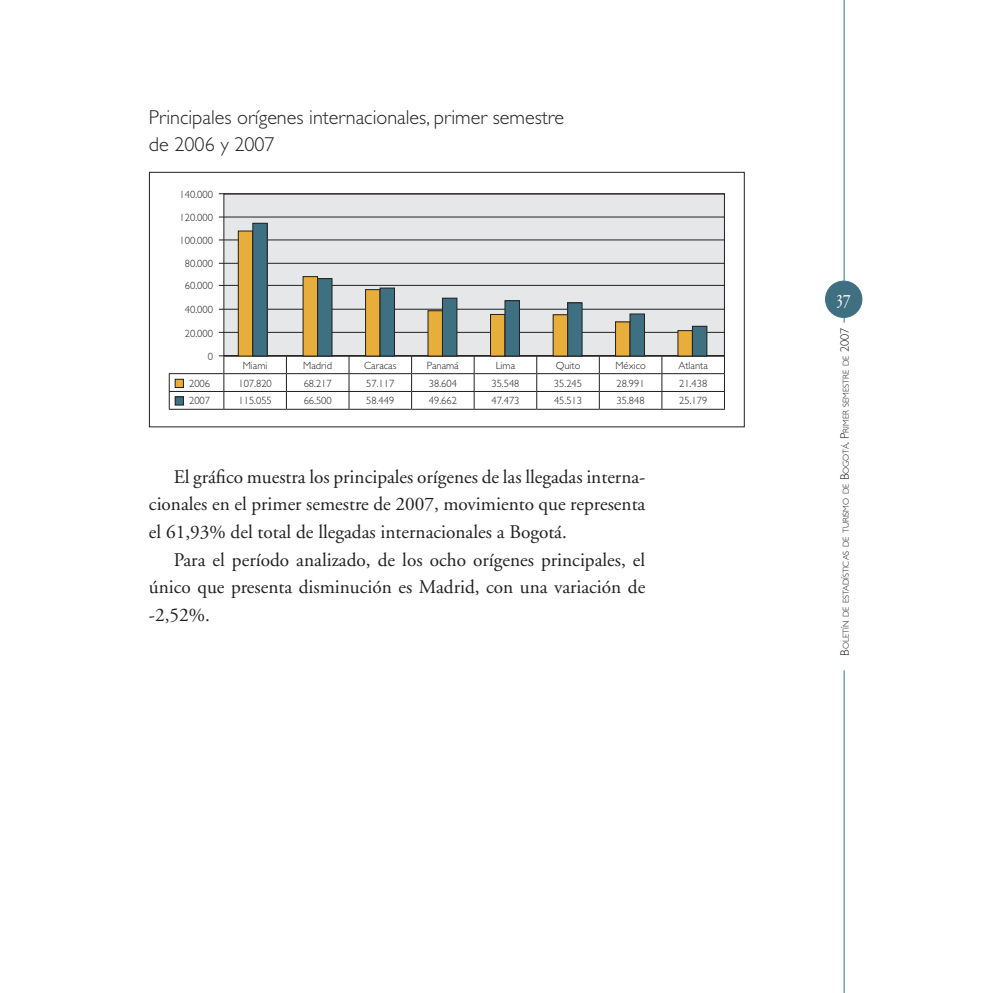
<style>
.page{position:relative;width:993px;height:993px;background:#fff}
.page>*{position:absolute;margin:0;border:0;box-sizing:border-box;transform-origin:0 0}
.t1{font:21px "Adobe Garamond Regular SC";color:#fff;scale:.8 1}
.t2{font:300 20.12px/26.2px "Gill Sans";color:#231f20}
.t3{font:19.25px/27.7px "Adobe Garamond";color:#231f20;text-align:justify}
.t4{font:300 10.5px/22.8px "Gill Sans";color:#231f20}
.t5{font:300 8.58px "Gill Sans";color:#231f20}
.s1{font-size:12.25px}
</style>
<div class="page">
<div style="left:825px;top:281px;width:36px;height:36px;background:#3f7081;border-radius:50%"></div>
<div style="left:824px;top:280px;width:38px;height:38px;border:1px solid #3f7081;border-radius:50%"></div>
<hr style="left:843px;top:0;width:1px;height:992px;background:#3f7081">
<div style="left:841px;top:322px;width:5px;height:348px;background:#fff"></div>
<div style="left:224px;top:194px;width:500px;height:162px;background:#e6e7e9"></div>
<hr style="left:169px;top:373px;width:55px;height:1px;background:#231f20">
<hr style="left:224px;top:373px;width:62px;height:1px;background:#231f20">
<hr style="left:286px;top:373px;width:63px;height:1px;background:#231f20">
<hr style="left:349px;top:373px;width:62px;height:1px;background:#231f20">
<hr style="left:411px;top:373px;width:63px;height:1px;background:#231f20">
<hr style="left:474px;top:373px;width:62px;height:1px;background:#231f20">
<hr style="left:536px;top:373px;width:63px;height:1px;background:#231f20">
<hr style="left:599px;top:373px;width:62px;height:1px;background:#231f20">
<hr style="left:661px;top:373px;width:63px;height:1px;background:#231f20">
<hr style="left:169px;top:391px;width:55px;height:1px;background:#231f20">
<svg style="left:169px;top:374px;width:1px;height:35px"></svg>
<hr style="left:224px;top:391px;width:62px;height:1px;background:#231f20">
<svg style="left:223px;top:356px;width:1px;height:53px"></svg>
<hr style="left:286px;top:391px;width:63px;height:1px;background:#231f20">
<svg style="left:286px;top:356px;width:1px;height:53px"></svg>
<hr style="left:349px;top:391px;width:62px;height:1px;background:#231f20">
<svg style="left:348px;top:356px;width:1px;height:53px"></svg>
<hr style="left:411px;top:391px;width:63px;height:1px;background:#231f20">
<svg style="left:411px;top:356px;width:1px;height:53px"></svg>
<hr style="left:474px;top:391px;width:62px;height:1px;background:#231f20">
<svg style="left:473px;top:356px;width:1px;height:53px"></svg>
<hr style="left:536px;top:391px;width:63px;height:1px;background:#231f20">
<svg style="left:536px;top:356px;width:1px;height:53px"></svg>
<hr style="left:599px;top:391px;width:62px;height:1px;background:#231f20">
<svg style="left:598px;top:356px;width:1px;height:53px"></svg>
<hr style="left:661px;top:391px;width:63px;height:1px;background:#231f20">
<svg style="left:661px;top:356px;width:1px;height:53px"></svg>
<hr style="left:169px;top:409px;width:55px;height:1px;background:#231f20">
<hr style="left:224px;top:409px;width:62px;height:1px;background:#231f20">
<hr style="left:286px;top:409px;width:63px;height:1px;background:#231f20">
<hr style="left:349px;top:409px;width:62px;height:1px;background:#231f20">
<hr style="left:411px;top:409px;width:63px;height:1px;background:#231f20">
<hr style="left:474px;top:409px;width:62px;height:1px;background:#231f20">
<hr style="left:536px;top:409px;width:63px;height:1px;background:#231f20">
<hr style="left:599px;top:409px;width:62px;height:1px;background:#231f20">
<hr style="left:661px;top:409px;width:63px;height:1px;background:#231f20">
<hr style="left:219px;top:217px;width:505px;height:1px;background:#231f20">
<hr style="left:219px;top:193px;width:505px;height:1px;background:#231f20">
<hr style="left:219px;top:239px;width:505px;height:1px;background:#231f20">
<hr style="left:219px;top:263px;width:505px;height:1px;background:#231f20">
<hr style="left:219px;top:285px;width:505px;height:1px;background:#231f20">
<hr style="left:219px;top:309px;width:505px;height:1px;background:#231f20">
<hr style="left:219px;top:332px;width:505px;height:1px;background:#231f20">
<hr style="left:219px;top:355px;width:505px;height:1px;background:#231f20">
<div style="left:238px;top:231px;width:15px;height:125px;background:#e8ae3b"></div>
<div style="left:238px;top:231px;width:15px;height:125px;border:1px solid #231f20"></div>
<div style="left:303px;top:276px;width:14px;height:80px;background:#e8ae3b"></div>
<div style="left:365px;top:289px;width:15px;height:67px;background:#e8ae3b"></div>
<div style="left:365px;top:289px;width:15px;height:67px;border:1px solid #231f20"></div>
<div style="left:428px;top:311px;width:14px;height:45px;background:#e8ae3b"></div>
<div style="left:490px;top:314px;width:15px;height:42px;background:#e8ae3b"></div>
<div style="left:490px;top:314px;width:15px;height:42px;border:1px solid #231f20"></div>
<div style="left:553px;top:314px;width:14px;height:42px;background:#e8ae3b"></div>
<div style="left:615px;top:322px;width:14px;height:34px;background:#e8ae3b"></div>
<div style="left:615px;top:321px;width:15px;height:35px;border:1px solid #231f20"></div>
<div style="left:677px;top:330px;width:15px;height:26px;background:#e8ae3b"></div>
<div style="left:253px;top:223px;width:14px;height:133px;background:#3f7081"></div>
<div style="left:252px;top:223px;width:15px;height:133px;border:1px solid #231f20"></div>
<div style="left:317px;top:278px;width:15px;height:78px;background:#3f7081"></div>
<div style="left:317px;top:278px;width:15px;height:78px;border:1px solid #231f20"></div>
<div style="left:380px;top:288px;width:14px;height:68px;background:#3f7081"></div>
<div style="left:380px;top:288px;width:14px;height:68px;border:1px solid #231f20"></div>
<div style="left:442px;top:298px;width:15px;height:58px;background:#3f7081"></div>
<div style="left:442px;top:298px;width:15px;height:58px;border:1px solid #231f20"></div>
<div style="left:505px;top:300px;width:14px;height:56px;background:#3f7081"></div>
<div style="left:504px;top:300px;width:15px;height:56px;border:1px solid #231f20"></div>
<div style="left:567px;top:303px;width:15px;height:53px;background:#3f7081"></div>
<div style="left:567px;top:302px;width:15px;height:54px;border:1px solid #231f20"></div>
<div style="left:629px;top:314px;width:15px;height:42px;background:#3f7081"></div>
<div style="left:629px;top:314px;width:15px;height:42px;border:1px solid #231f20"></div>
<div style="left:692px;top:326px;width:14px;height:30px;background:#3f7081"></div>
<div style="left:692px;top:326px;width:15px;height:30px;border:1px solid #231f20"></div>
<div style="left:149px;top:172px;width:595px;height:255px;border:1px solid #231f20"></div>
<div style="left:175px;top:397px;width:8px;height:8px;background:#3f7081"></div>
<div style="left:175px;top:396px;width:8px;height:9px;border:1px solid #231f20"></div>
<div style="left:175px;top:379px;width:8px;height:8px;background:#e8ae3b"></div>
<div style="left:175px;top:379px;width:8px;height:8px;border:1px solid #231f20"></div>
<p class="t2" style="left:149px;top:105px;width:416px">Principales orígenes internacionales, primer semestre de 2006 y 2007</p>
<p class="t4" style="left:179px;top:183px;width:35px">140.000</p>
<p class="t4" style="left:179px;top:206px;width:35px">120.000<br>100.000</p>
<p class="t4" style="left:185px;top:253px;width:30px;line-height:22.1px">80.000<br>60.000</p>
<p class="t4" style="left:185px;top:298px;width:30px">40.000</p>
<p class="t4" style="left:185px;top:321px;width:30px">20.000</p>
<p class="t4" style="left:208px;top:345px;width:7px">0</p>
<p class="t4" style="left:243px;top:354px;width:26px">Miami</p>
<p class="t4" style="left:303px;top:354px;width:31px">Madrid</p>
<p class="t4" style="left:364px;top:354px;width:34px">Caracas</p>
<p class="t4" style="left:427px;top:354px;width:33px">Panamá</p>
<p class="t4" style="left:495px;top:354px;width:21px">Lima</p>
<p class="t4" style="left:555px;top:354px;width:26px">Quito</p>
<p class="t4" style="left:615px;top:354px;width:32px">México</p>
<p class="t4" style="left:678px;top:354px;width:31px">Atlanta</p>
<p class="t4" style="left:189px;top:371px;width:22px">2006</p>
<p class="t4" style="left:238px;top:371px;width:35px">107.820</p>
<p class="t4" style="left:303px;top:371px;width:30px">68.217</p>
<p class="t4" style="left:366px;top:371px;width:30px">57.117</p>
<p class="t4" style="left:428px;top:371px;width:30px">38.604</p>
<p class="t4" style="left:491px;top:371px;width:30px">35.548</p>
<p class="t4" style="left:554px;top:371px;width:30px">35.245</p>
<p class="t4" style="left:616px;top:371px;width:30px">28.991</p>
<p class="t4" style="left:679px;top:371px;width:30px">21.438</p>
<p class="t4" style="left:189px;top:389px;width:22px">2007</p>
<p class="t4" style="left:238px;top:389px;width:35px">115.055</p>
<p class="t4" style="left:303px;top:389px;width:30px">66.500</p>
<p class="t4" style="left:366px;top:389px;width:30px">58.449</p>
<p class="t4" style="left:429px;top:389px;width:30px">49.662</p>
<p class="t4" style="left:491px;top:389px;width:30px">47.473</p>
<p class="t4" style="left:554px;top:389px;width:30px">45.513</p>
<p class="t4" style="left:616px;top:389px;width:30px">35.848</p>
<p class="t4" style="left:679px;top:389px;width:30px">25.179</p>
<p class="t3" style="left:149px;top:463px;width:498px;text-indent:25px">El gráfico muestra los principales orígenes de las llegadas interna&shy;cionales en el primer semestre de 2007, movimiento que representa el 61,93% del total de llegadas internacionales a Bogotá.</p>
<p class="t3" style="left:149px;top:546px;width:497px;text-indent:25px">Para el período analizado, de los ocho orígenes principales, el único que presenta disminución es Madrid, con una variación de -2,52%.</p>
<p class="t1" style="left:836px;top:286px;width:19px">37</p>
<p class="t5" style="left:841px;top:655px;width:329px;rotate:-90deg"><span class="s1">B</span>oletín de estadísticas de turismo de <span class="s1">B</span>ogotá<span class="s1">. P</span>rimer semestre de <span class="s1">2007</span></p>
</div>
